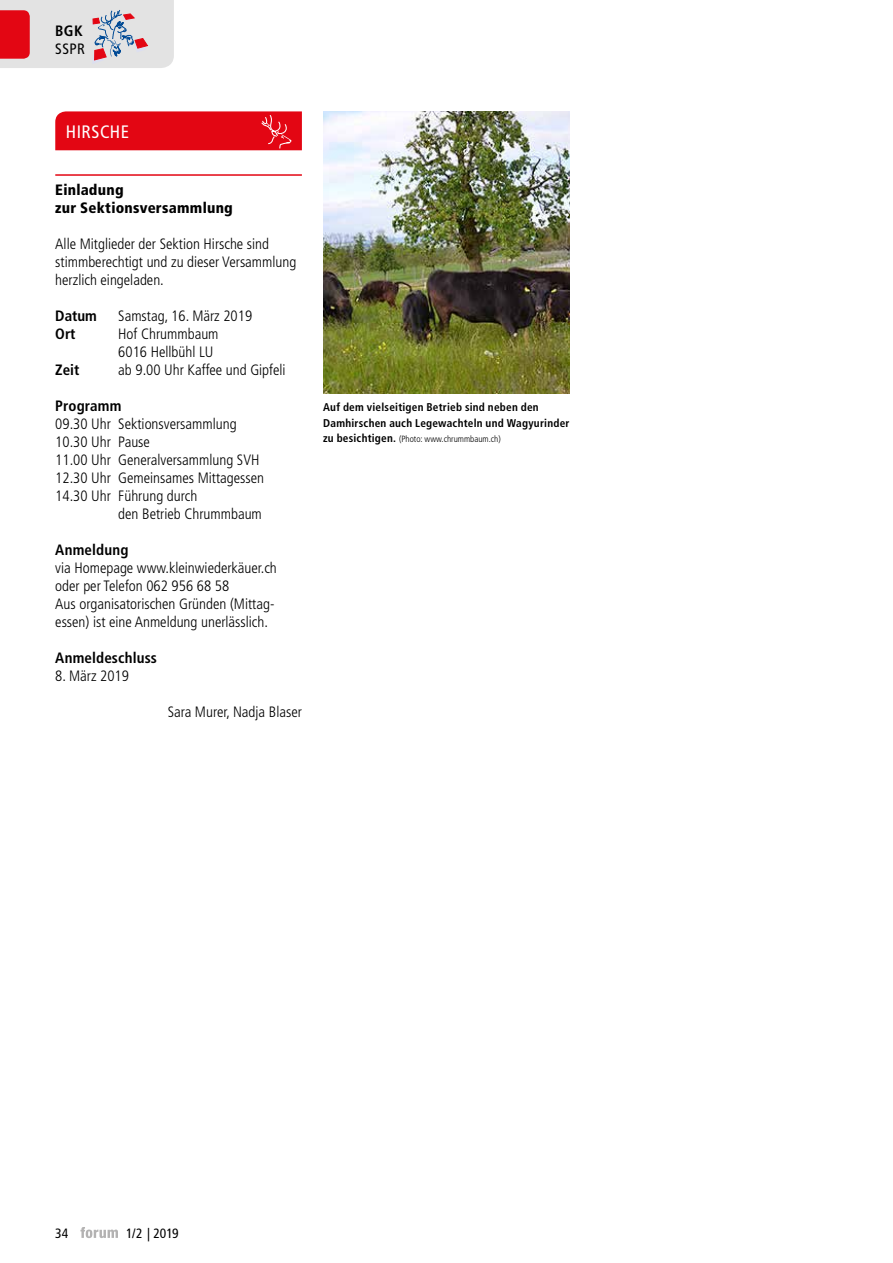
<style>
.page{position:relative;width:893px;height:1263px;background:#fff}
.page>*{position:absolute;margin:0;border:0;box-sizing:border-box;transform-origin:0 0}
.t1{font:condensed 18px "Frutiger LT Std";letter-spacing:.025em;color:#fff}
.t2{font:300 condensed 15px/18px "Frutiger LT Std";color:#000}
.t3{font:700 condensed 15px "Frutiger LT Std";letter-spacing:.01em;color:#000}
.t4{font:900 condensed 15px/18px "Frutiger LT Std";letter-spacing:.015em;color:#000}
.t5{font:condensed 15px "Frutiger LT Std";color:#000}
.t6{font:condensed 13.5px "Frutiger LT Std";letter-spacing:-.005em;color:#000}
.t7{font:700 condensed 11.25px/15.8px "Frutiger LT Std";letter-spacing:.02em;color:#000}
.t8{font:300 condensed 9px "Frutiger LT Std";color:#000}
.s1{font-weight:700;font-size:11.25px}
</style>
<div class="page">
<svg style="left:80px;top:1227px;width:38px;height:11px"></svg>
<div style="left:55px;top:111px;width:247px;height:39px;background:#e30613"></div>
<hr style="left:55px;top:174px;width:247px;height:2px;background:#e30613">
<img style="left:323px;top:111px;width:247px;height:283px">
<svg style="left:0;top:0;width:174px;height:68px;background:#dcbec2"></svg>
<p class="t3" style="left:55px;top:22px;width:29px">BGK</p>
<p class="t5" style="left:55px;top:40px;width:31px">SSPR</p>
<p class="t1" style="left:66px;top:121px;width:65px">HIRSCHE</p>
<p class="t4" style="left:55px;top:181px;width:179px">Einladung<br>zur Sektionsversammlung</p>
<p class="t2" style="left:55px;top:235px;width:243px">Alle Mitglieder der Sektion Hirsche sind stimmberechtigt und zu dieser Versammlung herzlich eingeladen.</p>
<p class="t3" style="left:55px;top:307px;width:43px">Datum</p>
<p class="t2" style="left:118px;top:307px;width:135px">Samstag, 16. März 2019</p>
<p class="t3" style="left:55px;top:325px;width:22px">Ort</p>
<p class="t2" style="left:118px;top:325px;width:102px">Hof Chrummbaum<br>6016 Hellbühl LU</p>
<p class="t3" style="left:55px;top:361px;width:26px">Zeit</p>
<p class="t2" style="left:118px;top:361px;width:169px">ab 9.00 Uhr Kaffee und Gipfeli</p>
<p class="t3" style="left:55px;top:397px;width:68px">Programm</p>
<p class="t2" style="left:55px;top:415px;width:183px">09.30 Uhr Sektionsversammlung</p>
<p class="t2" style="left:55px;top:433px;width:96px">10.30 Uhr Pause</p>
<p class="t2" style="left:55px;top:451px;width:206px">11.00 Uhr Generalversammlung SVH</p>
<p class="t2" style="left:55px;top:469px;width:210px">12.30 Uhr Gemeinsames Mittagessen</p>
<p class="t2" style="left:55px;top:487px;width:144px">14.30 Uhr Führung durch</p>
<p class="t2" style="left:118px;top:505px;width:145px">den Betrieb Chrummbaum</p>
<p class="t3" style="left:55px;top:541px;width:75px">Anmeldung</p>
<p class="t2" style="left:55px;top:559px;width:223px">via Homepage www.kleinwiederkäuer.ch oder per Telefon 062 956 68 58<br>Aus organisatorischen Gründen (Mittag&shy;essen) ist eine Anmeldung unerlässlich.</p>
<p class="t3" style="left:55px;top:649px;width:103px">Anmeldeschluss</p>
<p class="t2" style="left:55px;top:667px;width:75px">8. März 2019</p>
<p class="t2" style="left:168px;top:703px;width:136px">Sara Murer, Nadja Blaser</p>
<p class="t7" style="left:323px;top:399px;width:248px">Auf dem vielseitigen Betrieb sind neben den<br>Damhirschen auch Legewachteln und Wagyurinder</p>
<p class="t8" style="left:323px;top:434px;width:179px"><span class="s1">zu besichtigen.</span> (Photo: www.chrummbaum.ch)</p>
<p class="t6" style="left:55px;top:1225px;width:14px">34</p>
<p class="t6" style="left:126px;top:1225px;width:54px">1/2 | 2019</p>
</div>
